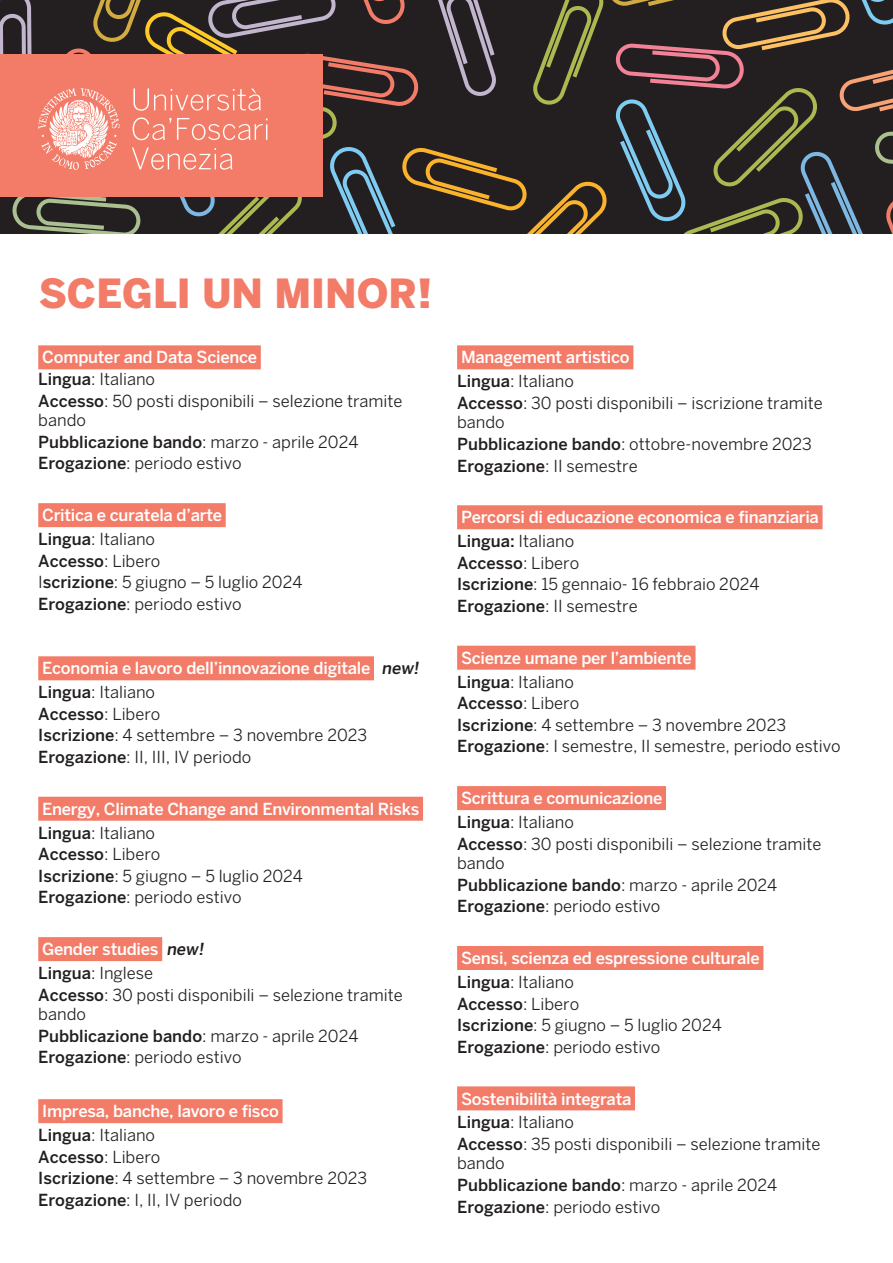
<style>
.page{position:relative;width:893px;height:1263px;background:#fff}
.page>*{position:absolute;margin:0;border:0;box-sizing:border-box;transform-origin:0 0}
.t1{font:900 39.9px "Benton Sans";color:#f37c69}
.t2{font:16.5px/21.6px "Benton Sans";color:#231f20}
.t3{font:500 16.5px/23.7px "Benton Sans";letter-spacing:-.015em;color:#fff}
.s1{font-weight:500;color:#fff}
.s2{font-weight:500}
.s3{color:#231f20}
.s4{font-weight:400;color:#231f20}
</style>
<div class="page">
<svg style="left:0;top:0;width:893px;height:234px;background:#64473e"></svg>
<div style="left:38px;top:345px;width:223px;height:24px;background:#f37c69"></div>
<div style="left:38px;top:503px;width:188px;height:24px;background:#f37c69"></div>
<div style="left:38px;top:656px;width:336px;height:24px;background:#f37c69"></div>
<div style="left:38px;top:797px;width:385px;height:24px;background:#f37c69"></div>
<div style="left:38px;top:937px;width:124px;height:24px;background:#f37c69"></div>
<div style="left:38px;top:1099px;width:245px;height:24px;background:#f37c69"></div>
<div style="left:457px;top:345px;width:176px;height:24px;background:#f37c69"></div>
<div style="left:457px;top:505px;width:366px;height:24px;background:#f37c69"></div>
<div style="left:457px;top:646px;width:238px;height:24px;background:#f37c69"></div>
<div style="left:457px;top:786px;width:209px;height:24px;background:#f37c69"></div>
<div style="left:457px;top:946px;width:306px;height:24px;background:#f37c69"></div>
<div style="left:457px;top:1086px;width:178px;height:24px;background:#f37c69"></div>
<h1 class="t1" style="left:39px;top:270px;width:395px">SCEGLI UN MINOR!</h1>
<p class="t2" style="left:38px;top:346px;width:366px"><span class="s1">Computer and Data Science<br></span><span class="s2">Lingua</span>: Italiano<br><span class="s2">Accesso</span>: 50 posti disponibili – selezione tramite</p>
<p class="t2" style="left:38px;top:409px;width:322px">bando<br><span class="s2">Pubblicazione bando</span>: marzo - aprile 2024<br><span class="s2">Erogazione</span>: periodo estivo</p>
<p class="t3" style="left:38px;top:503px;width:185px">Critica e curatela d’arte<br><span class="s3">Lingua</span><span class="s4">: Italiano</span></p>
<p class="t2" style="left:38px;top:550px;width:266px"><span class="s2">Accesso</span>: Libero<br>I<span class="s2">scrizione</span>: 5 giugno – 5 luglio 2024<br><span class="s2">Erogazione</span>: periodo estivo</p>
<p class="t3" style="left:38px;top:656px;width:385px">Economia e lavoro dell’innovazione digitale <span class="s3">new!<br>Lingua</span><span class="s4">: Italiano</span></p>
<p class="t2" style="left:38px;top:703px;width:330px"><span class="s2">Accesso</span>: Libero<br><span class="s2">Iscrizione</span>: 4 settembre – 3 novembre 2023<br><span class="s2">Erogazione</span>: II, III, IV periodo</p>
<p class="t3" style="left:38px;top:797px;width:383px">Energy, Climate Change and Environmental Risks<br><span class="s3">Lingua</span><span class="s4">: Italiano</span></p>
<p class="t2" style="left:38px;top:843px;width:266px"><span class="s2">Accesso</span>: Libero<br><span class="s2">Iscrizione</span>: 5 giugno – 5 luglio 2024<br><span class="s2">Erogazione</span>: periodo estivo</p>
<p class="t3" style="left:38px;top:937px;width:170px">Gender studies <span class="s3">new!<br>Lingua</span><span class="s4">: Inglese</span></p>
<p class="t2" style="left:38px;top:984px;width:366px;line-height:19.5px"><span class="s2">Accesso</span>: 30 posti disponibili – selezione tramite bando</p>
<p class="t2" style="left:38px;top:1025px;width:322px"><span class="s2">Pubblicazione bando</span>: marzo - aprile 2024<br><span class="s2">Erogazione</span>: periodo estivo</p>
<p class="t3" style="left:38px;top:1099px;width:242px">Impresa, banche, lavoro e fisco<br><span class="s3">Lingua</span><span class="s4">: Italiano</span></p>
<p class="t2" style="left:38px;top:1145px;width:330px"><span class="s2">Accesso</span>: Libero<br><span class="s2">Iscrizione</span>: 4 settembre – 3 novembre 2023<br><span class="s2">Erogazione</span>: I, II, IV periodo</p>
<p class="t3" style="left:457px;top:345px;width:174px">Management artistico<br><span class="s3">Lingua</span><span class="s4">: Italiano</span></p>
<p class="t2" style="left:457px;top:393px;width:367px;line-height:19.5px"><span class="s2">Accesso</span>: 30 posti disponibili – iscrizione tramite bando</p>
<p class="t2" style="left:457px;top:433px;width:356px"><span class="s2">Pubblicazione bando</span>: ottobre-novembre 2023<br><span class="s2">Erogazione</span>: II semestre</p>
<p class="t3" style="left:457px;top:505px;width:363px">Percorsi di educazione economica e finanziaria<br><span class="s3">Lingua:</span> <span class="s4">Italiano</span></p>
<p class="t2" style="left:457px;top:552px;width:304px"><span class="s2">Accesso</span>: Libero<br><span class="s2">Iscrizione</span>: 15 gennaio- 16 febbraio 2024<br><span class="s2">Erogazione</span>: II semestre</p>
<p class="t3" style="left:457px;top:646px;width:236px">Scienze umane per l’ambiente<br><span class="s3">Lingua</span><span class="s4">: Italiano</span></p>
<p class="t2" style="left:457px;top:692px;width:385px"><span class="s2">Accesso</span>: Libero<br><span class="s2">Iscrizione</span>: 4 settembre – 3 novembre 2023<br><span class="s2">Erogazione</span>: I semestre, II semestre, periodo estivo</p>
<p class="t3" style="left:457px;top:786px;width:207px">Scrittura e comunicazione<br><span class="s3">Lingua</span><span class="s4">: Italiano</span></p>
<p class="t2" style="left:457px;top:834px;width:366px;line-height:19.5px"><span class="s2">Accesso</span>: 30 posti disponibili – selezione tramite bando</p>
<p class="t2" style="left:457px;top:874px;width:322px"><span class="s2">Pubblicazione bando</span>: marzo - aprile 2024<br><span class="s2">Erogazione</span>: periodo estivo</p>
<p class="t3" style="left:457px;top:946px;width:304px">Sensi, scienza ed espressione culturale<br><span class="s3">Lingua</span><span class="s4">: Italiano</span></p>
<p class="t2" style="left:457px;top:992px;width:266px"><span class="s2">Accesso</span>: Libero<br><span class="s2">Iscrizione</span>: 5 giugno – 5 luglio 2024<br><span class="s2">Erogazione</span>: periodo estivo</p>
<p class="t3" style="left:457px;top:1086px;width:176px">Sostenibilità integrata<br><span class="s3">Lingua</span><span class="s4">: Italiano</span></p>
<p class="t2" style="left:457px;top:1134px;width:365px;line-height:19.5px"><span class="s2">Accesso</span>: 35 posti disponibili – selezione tramite bando</p>
<p class="t2" style="left:457px;top:1174px;width:322px"><span class="s2">Pubblicazione bando</span>: marzo - aprile 2024<br><span class="s2">Erogazione</span>: periodo estivo</p>
</div>
